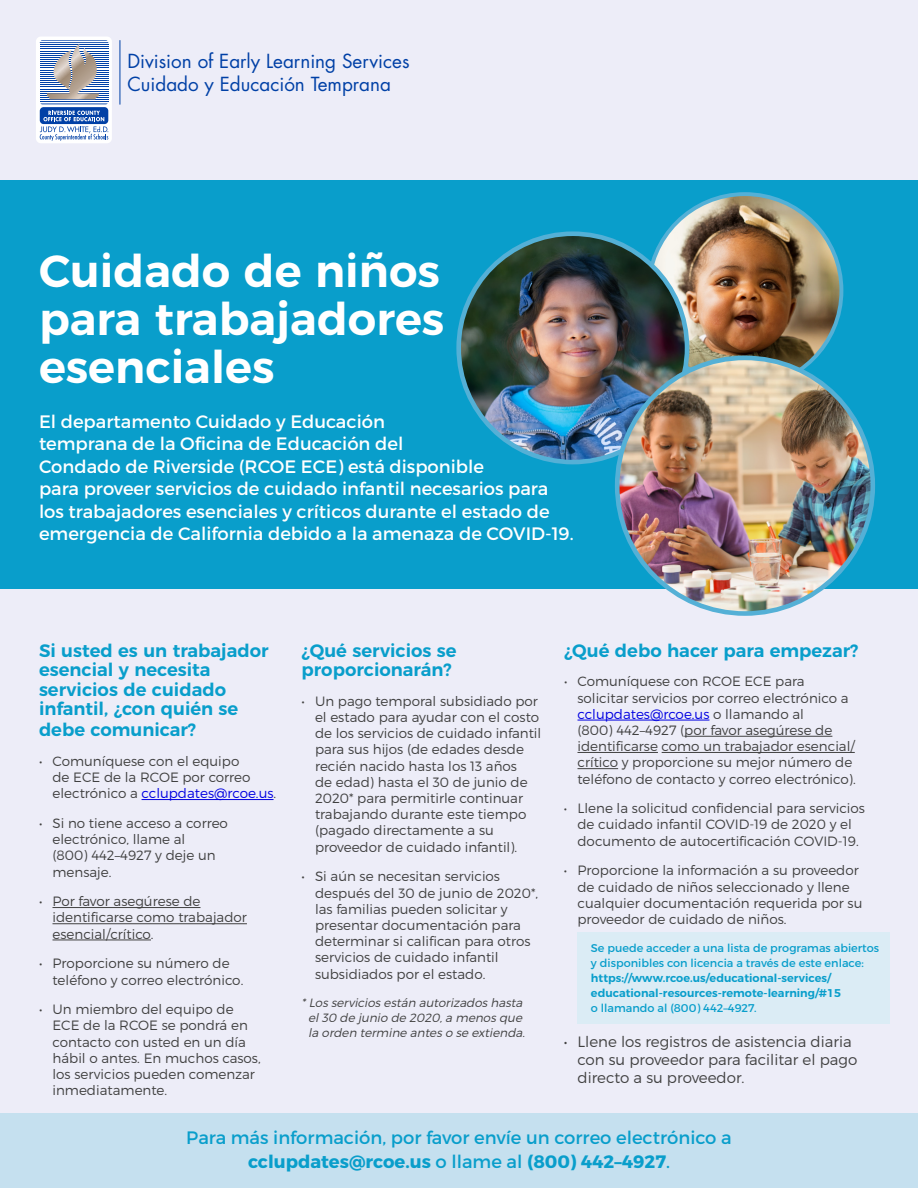
<style>
.page{position:relative;width:918px;height:1188px;background:#ededf8}
.page>*{position:absolute;margin:0;border:0;box-sizing:border-box;transform-origin:0 0}
.t1{font:600 45px/48px "Montserrat";color:#fff;text-align:justify}
.t2{font:18.9px "Futura Std";color:#0040a6}
.t3{font:18px/22.5px "Montserrat";color:#fff}
.t4{font:600 18px/19.8px "Montserrat";color:#099ecb}
.t5{font:18px/24px "Montserrat";color:#099ecb;text-align:center}
.t6{font:300 15px/18px "Montserrat";color:#404040}
.t7{font:300 13.5px/16.2px "Montserrat";color:#404040}
.t8{font:italic 300 12px/15px "Montserrat";color:#404040;text-align:center}
.t9{font:11.25px/15px "Montserrat";color:#099ecb}
.s1{color:#0000e1}
.s2{font-weight:600}
.s3{font-weight:700}
</style>
<div class="page">
<svg style="left:36px;top:37px;width:76px;height:106px;background:#a3b3cf"></svg>
<hr style="left:120px;top:40px;width:1px;height:65px;background:#0040a6">
<hr style="left:142px;top:799px;width:132px;height:1px;background:#0000e1">
<hr style="left:52px;top:907px;width:149px;height:1px;background:#404040">
<hr style="left:52px;top:923px;width:195px;height:1px;background:#404040">
<hr style="left:52px;top:940px;width:99px;height:1px;background:#404040">
<div style="left:0;top:181px;width:918px;height:408px;background:#099ecb"></div>
<img style="left:649px;top:194px;width:192px;height:193px;border-radius:96px">
<img style="left:459px;top:234px;width:228px;height:228px;border-radius:114px">
<div style="left:456px;top:231px;width:233px;height:233px;border:5px solid #54b0d6;border-radius:50%"></div>
<div style="left:0;top:1113px;width:918px;height:75px;background:#c5e0ef"></div>
<div style="left:578px;top:932px;width:312px;height:91px;background:#dbecf5"></div>
<hr style="left:578px;top:720px;width:131px;height:1px;background:#0000e1">
<hr style="left:684px;top:736px;width:148px;height:1px;background:#404040">
<hr style="left:578px;top:752px;width:80px;height:1px;background:#404040">
<hr style="left:662px;top:752px;width:193px;height:1px;background:#404040">
<hr style="left:578px;top:768px;width:40px;height:1px;background:#404040">
<img style="left:617px;top:358px;width:256px;height:256px;border-radius:128px">
<p class="t2" style="left:127px;top:49px;width:284px">Division of Early Learning Services</p>
<p class="t2" style="left:127px;top:72px;width:265px">Cuidado y Educación Temprana</p>
<p class="t1" style="left:39px;top:243px;width:407px">Cuidado de niños para trabajadores esenciales</p>
<p class="t3" style="left:39px;top:410px;width:536px">El departamento Cuidado y Educación<br>temprana de la Oficina de Educación del<br>Condado de Riverside (RCOE ECE) está disponible<br>para proveer servicios de cuidado infantil necesarios para los trabajadores esenciales y críticos durante el estado de emergencia de California debido a la amenaza de COVID-19.</p>
<p class="t4" style="left:39px;top:639px;width:231px">Si usted es un trabajador esencial y necesita servicios de cuidado infantil, ¿con quién se debe comunicar?</p>
<p class="t7" style="left:52px;top:753px;width:225px;text-indent:-14px">• Comuníquese con el equipo<br>de ECE de la RCOE por correo electrónico a <span class="s1">cclupdates@rcoe.us</span>.</p>
<p class="t7" style="left:52px;top:815px;width:177px;text-indent:-14px">• Si no tiene acceso a correo electrónico, llame al<br>(800) 442–4927 y deje un mensaje.</p>
<p class="t7" style="left:52px;top:893px;width:196px;text-indent:-14px">• Por favor asegúrese de identificarse como trabajador esencial/crítico.</p>
<p class="t7" style="left:52px;top:955px;width:192px;text-indent:-14px">• Proporcione su número de teléfono y correo electrónico.</p>
<p class="t7" style="left:52px;top:1001px;width:210px;text-indent:-14px">• Un miembro del equipo de<br>ECE de la RCOE se pondrá en contacto con usted en un día hábil o antes. En muchos casos, los servicios pueden comenzar inmediatamente.</p>
<p class="t4" style="left:302px;top:639px;width:157px">¿Qué servicios se proporcionarán?</p>
<p class="t7" style="left:315px;top:693px;width:228px;text-indent:-14px">• Un pago temporal subsidiado por el estado para ayudar con el costo de los servicios de cuidado infantil para sus hijos (de edades desde recién nacido hasta los 13 años<br>de edad) hasta el 30 de junio de<br>2020* para permitirle continuar trabajando durante este tiempo (pagado directamente a su proveedor de cuidado infantil).</p>
<p class="t7" style="left:315px;top:868px;width:225px;text-indent:-14px">• Si aún se necesitan servicios después del 30 de junio de 2020*, las familias pueden solicitar y presentar documentación para determinar si califican para otros servicios de cuidado infantil subsidiados por el estado.</p>
<p class="t8" style="left:302px;top:995px;width:228px">*Los servicios están autorizados hasta el30 de junio de 2020,a menos que la orden termine antes o se extienda.</p>
<p class="t4" style="left:564px;top:639px;width:296px">¿Qué debo hacer para empezar?</p>
<p class="t7" style="left:577px;top:673px;width:280px;text-indent:-13px">• Comuníquese con RCOE ECE para solicitar servicios por correo electrónico a <span class="s1">cclupdates@rcoe.us</span> o llamando al<br>(800) 442–4927 (por favor asegúrese de identificarse como un trabajador esencial/ crítico y proporcione su mejor número de teléfono de contacto y correo electrónico).</p>
<p class="t7" style="left:564px;top:800px;width:303px;text-align:center">• Llene la solicitud confidencial para servicios de cuidado infantil COVID-19 de 2020 y el documento de autocertificación COVID-19.</p>
<p class="t7" style="left:577px;top:862px;width:286px;text-indent:-14px">• Proporcione la información a su proveedor de cuidado de niños seleccionado y llene cualquier documentación requerida por su proveedor de cuidado de niños.</p>
<p class="t9" style="left:591px;top:941px;width:290px">Se puede acceder a una lista de programas abiertos y disponibles con licencia a través de este enlace: <span class="s2">https://www.rcoe.us/educational-services/ educational-resources-remote-learning/#15<br></span>o llamando al (800) 442–4927.</p>
<p class="t6" style="left:577px;top:1032px;width:281px;text-indent:-14px">• Llene los registros de asistencia diaria con su proveedor para facilitar el pago directo a su proveedor.</p>
<p class="t5" style="left:186px;top:1126px;width:547px">Para más información, por favor envíe un correo electrónico a <span class="s3">cclupdates@rcoe.us</span> o llame al <span class="s3">(800) 442–4927</span>.</p>
</div>
